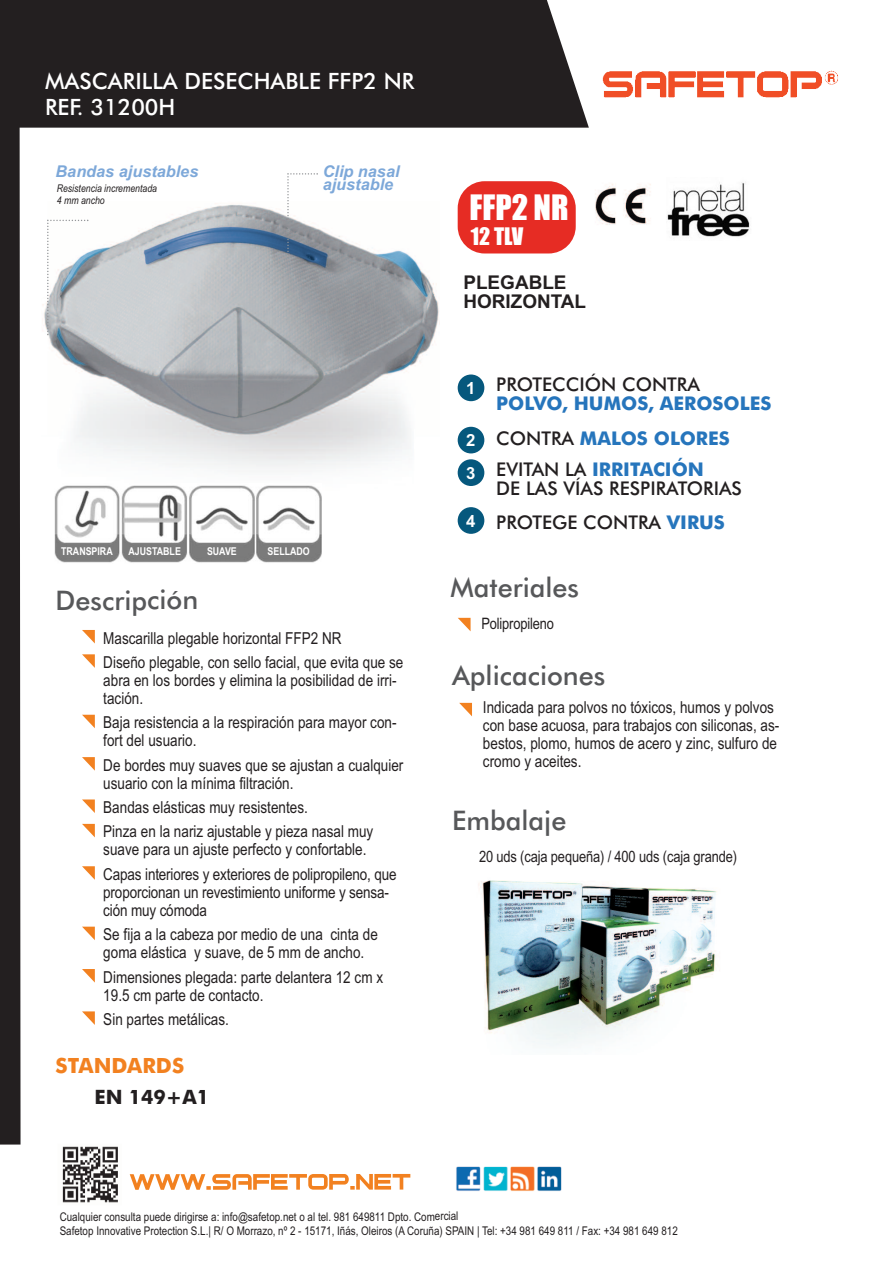
<style>
.page{position:relative;width:893px;height:1263px;background:#fff}
.page>*{position:absolute;margin:0;border:0;box-sizing:border-box;transform-origin:0 0}
.t1{font:32.4px "Impact";color:#fff}
.t2{font:500 27px "Futura BT";color:#57585a}
.t3{font:500 22.5px/25.5px "Futura BT";color:#fff}
.t4{font:22.35px "Impact";color:#fff}
.t5{font:700 21px "Futura BT";color:#f28120}
.t6{font:700 19.8px "Futura BT";color:#231f20}
.t7{font:500 18.9px/18.9px "Futura BT";color:#231f20}
.t8{font:700 18.9px/35px "Futura BT";color:#2675bc}
.t9{font:700 18.9px/18.9px "Arial";color:#231f20}
.t10{font:700 16.8px/33px "Arial";color:#fff}
.t11{font:16.5px/18px "Arial Narrow";color:#231f20}
.t12{font:italic 700 16.2px "Arial";color:#7da8d9}
.t13{font:15.75px "Arial Narrow";letter-spacing:-.01em;color:#231f20}
.t14{font:12px/14.2px "Arial Narrow";color:#231f20}
.t15{font:700 10.8px "Arial Narrow";color:#fff}
.t16{font:italic 10.65px "Arial Narrow";color:#231f20}
.s1{font-weight:500;color:#231f20}
.s2{font-weight:700;color:#2675bc}
.s3{font-family:"Arial";font-weight:700;font-size:16.8px;color:#fff}
</style>
<div class="page">
<img style="left:42px;top:204px;width:397px;height:352px">
<svg style="left:47px;top:220px;width:41px;height:115px"></svg>
<svg style="left:287px;top:173px;width:31px;height:85px"></svg>
<div style="left:21px;top:0;width:568px;height:128px;background:#231f20"></div>
<svg style="left:130px;top:1174px;width:280px;height:16px"></svg>
<img style="left:62px;top:1146px;width:56px;height:57px">
<img style="left:602px;top:70px;width:236px;height:28px">
<img style="left:456px;top:1166px;width:106px;height:25px">
<div style="left:0;top:0;width:21px;height:1144px;background:#231f20"></div>
<svg style="left:82px;top:630px;width:13px;height:13px"></svg>
<svg style="left:82px;top:654px;width:13px;height:14px"></svg>
<svg style="left:82px;top:715px;width:13px;height:13px"></svg>
<svg style="left:82px;top:757px;width:13px;height:14px"></svg>
<svg style="left:82px;top:799px;width:13px;height:14px"></svg>
<svg style="left:82px;top:824px;width:13px;height:13px"></svg>
<svg style="left:82px;top:866px;width:13px;height:14px"></svg>
<svg style="left:82px;top:927px;width:13px;height:13px"></svg>
<svg style="left:82px;top:969px;width:13px;height:13px"></svg>
<svg style="left:82px;top:1011px;width:13px;height:14px"></svg>
<svg style="left:458px;top:618px;width:13px;height:13px"></svg>
<svg style="left:459px;top:703px;width:13px;height:13px"></svg>
<img style="left:478px;top:880px;width:239px;height:166px">
<img style="left:595px;top:184px;width:56px;height:41px">
<div style="left:458px;top:374px;width:26px;height:27px;background:#06587d;border-radius:50%"></div>
<div style="left:458px;top:427px;width:26px;height:26px;background:#06587d;border-radius:50%"></div>
<div style="left:458px;top:459px;width:26px;height:27px;background:#06587d;border-radius:50%"></div>
<div style="left:458px;top:181px;width:118px;height:72px;background:#e62c24;border-radius:27px"></div>
<img style="left:54px;top:483px;width:135px;height:80px">
<svg style="left:121px;top:483px;width:67px;height:80px"></svg>
<svg style="left:189px;top:483px;width:65px;height:80px"></svg>
<img style="left:256px;top:483px;width:65px;height:80px">
<img style="left:667px;top:182px;width:83px;height:55px">
<div style="left:458px;top:507px;width:26px;height:27px;background:#06587d;border-radius:50%"></div>
<h3 class="t3" style="left:45px;top:69px;width:371px">MASCARILLA DESECHABLE FFP2 NR<br>REF. 31200H</h3>
<p class="t12" style="left:323px;top:162px;width:78px">Clip nasal</p>
<p class="t12" style="left:56px;top:162px;width:144px">Bandas ajustables</p>
<p class="t16" style="left:57px;top:182px;width:102px">Resistencia incrementada</p>
<p class="t12" style="left:323px;top:175px;width:72px">ajustable</p>
<p class="t16" style="left:57px;top:194px;width:49px">4 mm ancho</p>
<p class="t15" style="left:61px;top:544px;width:53px">TRANSPIRA</p>
<p class="t15" style="left:128px;top:544px;width:54px">AJUSTABLE</p>
<p class="t15" style="left:207px;top:544px;width:31px">SUAVE</p>
<p class="t15" style="left:268px;top:544px;width:44px">SELLADO</p>
<h2 class="t2" style="left:56px;top:584px;width:144px">Descripción</h2>
<p class="t11" style="left:103px;top:625px;width:302px;line-height:24.5px">Mascarilla plegable horizontal FFP2 NR<br>Diseño plegable, con sello facial, que evita que se</p>
<p class="t11" style="left:103px;top:671px;width:295px">abra en los bordes y elimina la posibilidad de irri&shy;tación.</p>
<p class="t11" style="left:103px;top:713px;width:295px">Baja resistencia a la respiración para mayor con&shy;fort del usuario.</p>
<p class="t11" style="left:103px;top:756px;width:302px">De bordes muy suaves que se ajustan a cualquier usuario con la mínima filtración.</p>
<p class="t11" style="left:103px;top:795px;width:272px;line-height:24.5px">Bandas elásticas muy resistentes.<br>Pinza en la nariz ajustable y pieza nasal muy</p>
<p class="t11" style="left:103px;top:837px;width:295px;line-height:24.5px">suave para un ajuste perfecto y confortable.<br>Capas interiores y exteriores de polipropileno, que</p>
<p class="t11" style="left:103px;top:883px;width:287px">proporcionan un revestimiento uniforme y sensa&shy;ción muy cómoda</p>
<p class="t11" style="left:103px;top:925px;width:276px">Se fija a la cabeza por medio de una cinta de goma elástica y suave, de 5 mm de ancho.</p>
<p class="t11" style="left:103px;top:968px;width:281px">Dimensiones plegada: parte delantera 12 cm x<br>19.5 cm parte de contacto.</p>
<p class="t11" style="left:103px;top:1010px;width:127px">Sin partes metálicas.</p>
<p class="t5" style="left:56px;top:1053px;width:130px">STANDARDS</p>
<p class="t6" style="left:95px;top:1085px;width:116px">EN 149+A1</p>
<h1 class="t1" style="left:470px;top:189px;width:101px">FFP2 NR</h1>
<h3 class="t4" style="left:471px;top:224px;width:54px">12 TLV</h3>
<p class="t9" style="left:463px;top:273px;width:124px">PLEGABLE<br>HORIZONTAL</p>
<p class="t10" style="left:466px;top:372px;width:11px">1</p>
<p class="t10" style="left:466px;top:424px;width:11px">2<br>3</p>
<p class="t7" style="left:496px;top:375px;width:205px">PROTECCIÓN CONTRA</p>
<p class="t8" style="left:496px;top:386px;width:277px">POLVO, HUMOS, AEROSOLES<br><span class="s1">CONTRA</span> MALOS OLORES</p>
<p class="t7" style="left:496px;top:460px;width:247px">EVITAN LA <span class="s2">IRRITACIÓN<br></span>DE LAS VÍAS RESPIRATORIAS</p>
<p class="t7" style="left:466px;top:513px;width:260px"><span class="s3">4</span> PROTEGE CONTRA <span class="s2">VIRUS</span></p>
<h2 class="t2" style="left:451px;top:572px;width:130px">Materiales</h2>
<p class="t13" style="left:481px;top:614px;width:74px">Polipropileno</p>
<h2 class="t2" style="left:452px;top:660px;width:155px">Aplicaciones</h2>
<p class="t11" style="left:483px;top:698px;width:298px">Indicada para polvos no tóxicos, humos y polvos con base acuosa, para trabajos con siliconas, as&shy;bestos, plomo, humos de acero y zinc, sulfuro de cromo y aceites.</p>
<h2 class="t2" style="left:452px;top:805px;width:116px">Embalaje</h2>
<p class="t13" style="left:479px;top:847px;width:260px">20 uds (caja pequeña) / 400 uds (caja grande)</p>
<p class="t14" style="left:60px;top:1209px;width:620px">Cualquier consulta puede dirigirse a: info@safetop.net o al tel. 981 649811 Dpto. Comercial<br>Safetop Innovative Protection S.L.| R/ O Morrazo, nº 2 - 15171, Iñás, Oleiros (A Coruña) SPAIN | Tel: +34 981 649 811 / Fax: +34 981 649 812</p>
</div>
